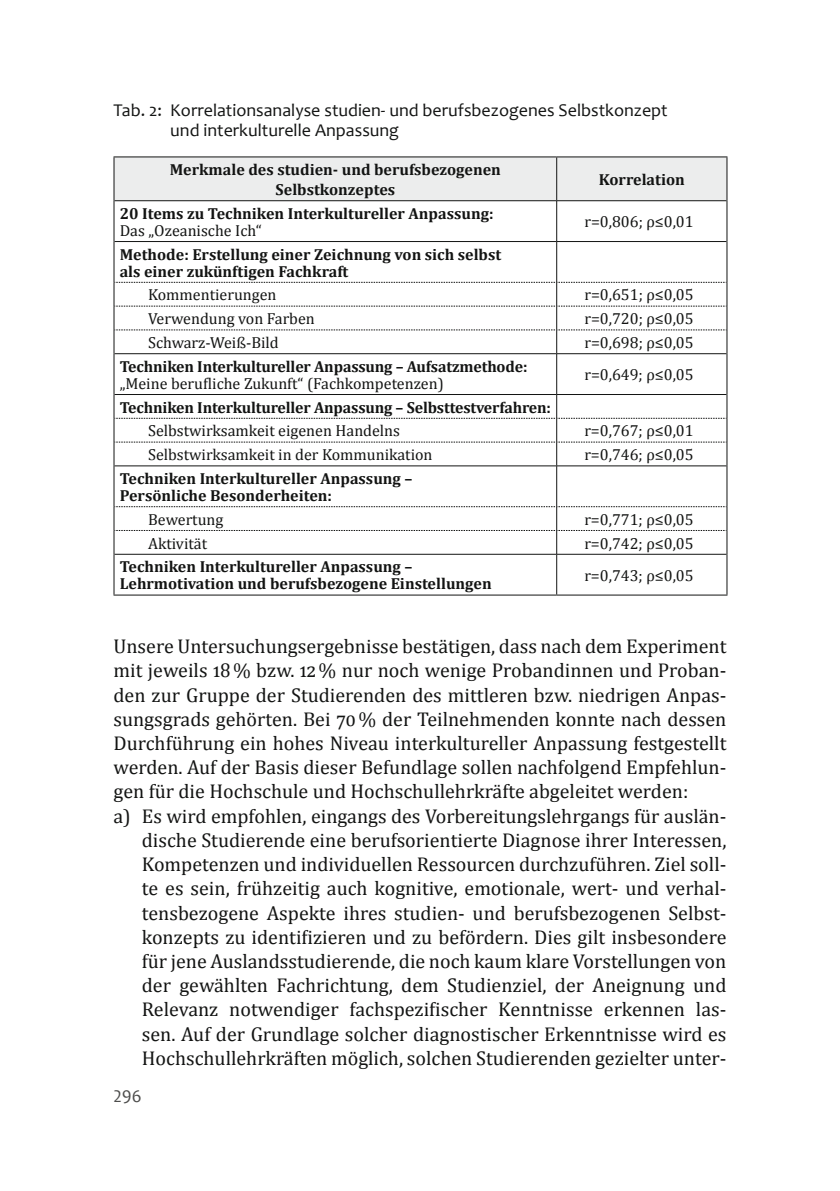
<style>
.page{position:relative;width:840px;height:1191px;background:#fff}
.page>*{position:absolute;margin:0;border:0;box-sizing:border-box;transform-origin:0 0}
.t1{font:20px "Cambria";color:#131413}
.t2{font:18px/20px "Candara";color:#131413}
.t3{font:18px "Candara";color:#4d4d4c}
.t4{font:700 16px/17px "Cambria";color:#131413}
.t5{font:16px "Cambria";color:#131413}
</style>
<div class="page">
<div style="left:114px;top:157px;width:612px;height:43px;background:#eceded"></div>
<hr style="left:113px;top:156px;width:443px;height:1px;background:#131413">
<hr style="left:113px;top:157px;width:1px;height:44px;background:#131413">
<hr style="left:556px;top:156px;width:171px;height:1px;background:#131413">
<hr style="left:726px;top:157px;width:1px;height:44px;background:#131413">
<hr style="left:113px;top:201px;width:1px;height:40px;background:#131413">
<hr style="left:726px;top:201px;width:1px;height:40px;background:#131413">
<hr style="left:113px;top:241px;width:1px;height:41px;background:#131413">
<hr style="left:726px;top:241px;width:1px;height:41px;background:#131413">
<hr style="left:113px;top:354px;width:1px;height:40px;background:#131413">
<hr style="left:726px;top:354px;width:1px;height:40px;background:#131413">
<hr style="left:113px;top:466px;width:1px;height:41px;background:#131413">
<hr style="left:726px;top:466px;width:1px;height:41px;background:#131413">
<hr style="left:113px;top:554px;width:1px;height:40px;background:#131413">
<hr style="left:726px;top:554px;width:1px;height:40px;background:#131413">
<hr style="left:113px;top:594px;width:443px;height:1px;background:#131413">
<hr style="left:556px;top:594px;width:171px;height:1px;background:#131413">
<hr style="left:556px;top:157px;width:1px;height:43px;background:#131413">
<hr style="left:114px;top:200px;width:442px;height:1px;background:#131413">
<hr style="left:556px;top:200px;width:170px;height:1px;background:#131413">
<hr style="left:556px;top:201px;width:1px;height:40px;background:#131413">
<hr style="left:114px;top:241px;width:442px;height:1px;background:#131413">
<hr style="left:556px;top:241px;width:170px;height:1px;background:#131413">
<hr style="left:556px;top:242px;width:1px;height:40px;background:#131413">
<svg style="left:113px;top:282px;width:614px;height:72px"></svg>
<hr style="left:114px;top:353px;width:442px;height:1px;background:#131413">
<hr style="left:556px;top:353px;width:170px;height:1px;background:#131413">
<hr style="left:556px;top:354px;width:1px;height:40px;background:#131413">
<svg style="left:113px;top:394px;width:614px;height:72px"></svg>
<hr style="left:114px;top:465px;width:442px;height:1px;background:#131413">
<hr style="left:556px;top:465px;width:170px;height:1px;background:#131413">
<hr style="left:556px;top:466px;width:1px;height:40px;background:#131413">
<svg style="left:113px;top:506px;width:614px;height:48px"></svg>
<hr style="left:114px;top:554px;width:442px;height:1px;background:#131413">
<hr style="left:556px;top:554px;width:170px;height:1px;background:#131413">
<hr style="left:556px;top:554px;width:1px;height:40px;background:#131413">
<p class="t2" style="left:170px;top:101px;width:498px;text-indent:-57px">Tab. 2: Korrelationsanalyse studien- und berufsbezogenes Selbstkonzept und interkulturelle Anpassung</p>
<p class="t4" style="left:170px;top:159px;width:332px;line-height:20px;text-align:center">Merkmale des studien- und berufsbezogenen<br>Selbstkonzeptes</p>
<p class="t4" style="left:598px;top:171px;width:87px">Korrelation</p>
<p class="t4" style="left:120px;top:204px;width:375px">20 Items zu Techniken Interkultureller Anpassung:</p>
<p class="t5" style="left:120px;top:221px;width:143px">Das „Ozeanische Ich“</p>
<p class="t5" style="left:584px;top:212px;width:111px">r=0,806; ρ≤0,01</p>
<p class="t4" style="left:120px;top:245px;width:383px">Methode: Erstellung einer Zeichnung von sich selbst als einer zukünftigen Fachkraft</p>
<p class="t5" style="left:148px;top:285px;width:130px">Kommentierungen</p>
<p class="t5" style="left:584px;top:285px;width:111px">r=0,651; ρ≤0,05</p>
<p class="t5" style="left:148px;top:309px;width:168px">Verwendung von Farben</p>
<p class="t5" style="left:584px;top:309px;width:111px">r=0,720; ρ≤0,05</p>
<p class="t5" style="left:148px;top:333px;width:132px">Schwarz-Weiß-Bild</p>
<p class="t5" style="left:584px;top:333px;width:111px">r=0,698; ρ≤0,05</p>
<p class="t4" style="left:120px;top:357px;width:409px">Techniken Interkultureller Anpassung – Aufsatzmethode:</p>
<p class="t5" style="left:120px;top:374px;width:325px">„Meine berufliche Zukunft“ (Fachkompetenzen)</p>
<p class="t5" style="left:584px;top:365px;width:111px">r=0,649; ρ≤0,05</p>
<p class="t4" style="left:120px;top:398px;width:432px">Techniken Interkultureller Anpassung – Selbsttestverfahren:</p>
<p class="t5" style="left:148px;top:421px;width:253px">Selbstwirksamkeit eigenen Handelns</p>
<p class="t5" style="left:584px;top:421px;width:111px">r=0,767; ρ≤0,01</p>
<p class="t5" style="left:148px;top:445px;width:286px">Selbstwirksamkeit in der Kommunikation</p>
<p class="t5" style="left:584px;top:445px;width:111px">r=0,746; ρ≤0,05</p>
<p class="t4" style="left:120px;top:469px;width:294px">Techniken Interkultureller Anpassung –<br>Persönliche Besonderheiten:</p>
<p class="t5" style="left:148px;top:510px;width:77px">Bewertung</p>
<p class="t5" style="left:584px;top:510px;width:111px">r=0,771; ρ≤0,05</p>
<p class="t5" style="left:148px;top:533px;width:61px">Aktivität</p>
<p class="t5" style="left:584px;top:533px;width:111px">r=0,742; ρ≤0,05</p>
<p class="t4" style="left:120px;top:558px;width:373px">Techniken Interkultureller Anpassung –<br>Lehrmotivation und berufsbezogene Einstellungen</p>
<p class="t5" style="left:584px;top:566px;width:111px">r=0,743; ρ≤0,05</p>
<p class="t1" style="left:113px;top:634px;width:614px">Unsere Untersuchungsergebnisse bestätigen, dass nach dem Experiment</p>
<p class="t1" style="left:113px;top:659px;width:614px">mit jeweils 18% bzw. 12% nur noch wenige Probandinnen und Proban-</p>
<p class="t1" style="left:113px;top:683px;width:614px">den zur Gruppe der Studierenden des mittleren bzw. niedrigen Anpas-</p>
<p class="t1" style="left:113px;top:707px;width:614px">sungsgrads gehörten. Bei 70% der Teilnehmenden konnte nach dessen</p>
<p class="t1" style="left:113px;top:731px;width:614px">Durchführung ein hohes Niveau interkultureller Anpassung festgestellt</p>
<p class="t1" style="left:113px;top:755px;width:614px">werden. Auf der Basis dieser Befundlage sollen nachfolgend Empfehlun-</p>
<p class="t1" style="left:113px;top:780px;width:576px">gen für die Hochschule und Hochschullehrkräfte abgeleitet werden:</p>
<p class="t1" style="left:113px;top:804px;width:614px">a) Es wird empfohlen, eingangs des Vorbereitungslehrgangs für auslän-</p>
<p class="t1" style="left:142px;top:828px;width:585px">dische Studierende eine berufsorientierte Diagnose ihrer Interessen,</p>
<p class="t1" style="left:142px;top:852px;width:585px">Kompetenzen und individuellen Ressourcen durchzuführen. Ziel soll-</p>
<p class="t1" style="left:142px;top:876px;width:585px">te es sein, frühzeitig auch kognitive, emotionale, wert- und verhal-</p>
<p class="t1" style="left:142px;top:901px;width:585px">tensbezogene Aspekte ihres studien- und berufsbezogenen Selbst-</p>
<p class="t1" style="left:142px;top:925px;width:585px">konzepts zu identifizieren und zu befördern. Dies gilt insbesondere</p>
<p class="t1" style="left:142px;top:949px;width:585px">für jene Auslandsstudierende, die noch kaum klare Vorstellungen von</p>
<p class="t1" style="left:142px;top:973px;width:585px">der gewählten Fachrichtung, dem Studienziel, der Aneignung und</p>
<p class="t1" style="left:142px;top:997px;width:585px">Relevanz notwendiger fachspezifischer Kenntnisse erkennen las-</p>
<p class="t1" style="left:142px;top:1022px;width:585px">sen. Auf der Grundlage solcher diagnostischer Erkenntnisse wird es</p>
<p class="t1" style="left:142px;top:1046px;width:585px">Hochschullehrkräften möglich, solchen Studierenden gezielter unter-</p>
<p class="t3" style="left:113px;top:1085px;width:30px">296</p>
</div>
